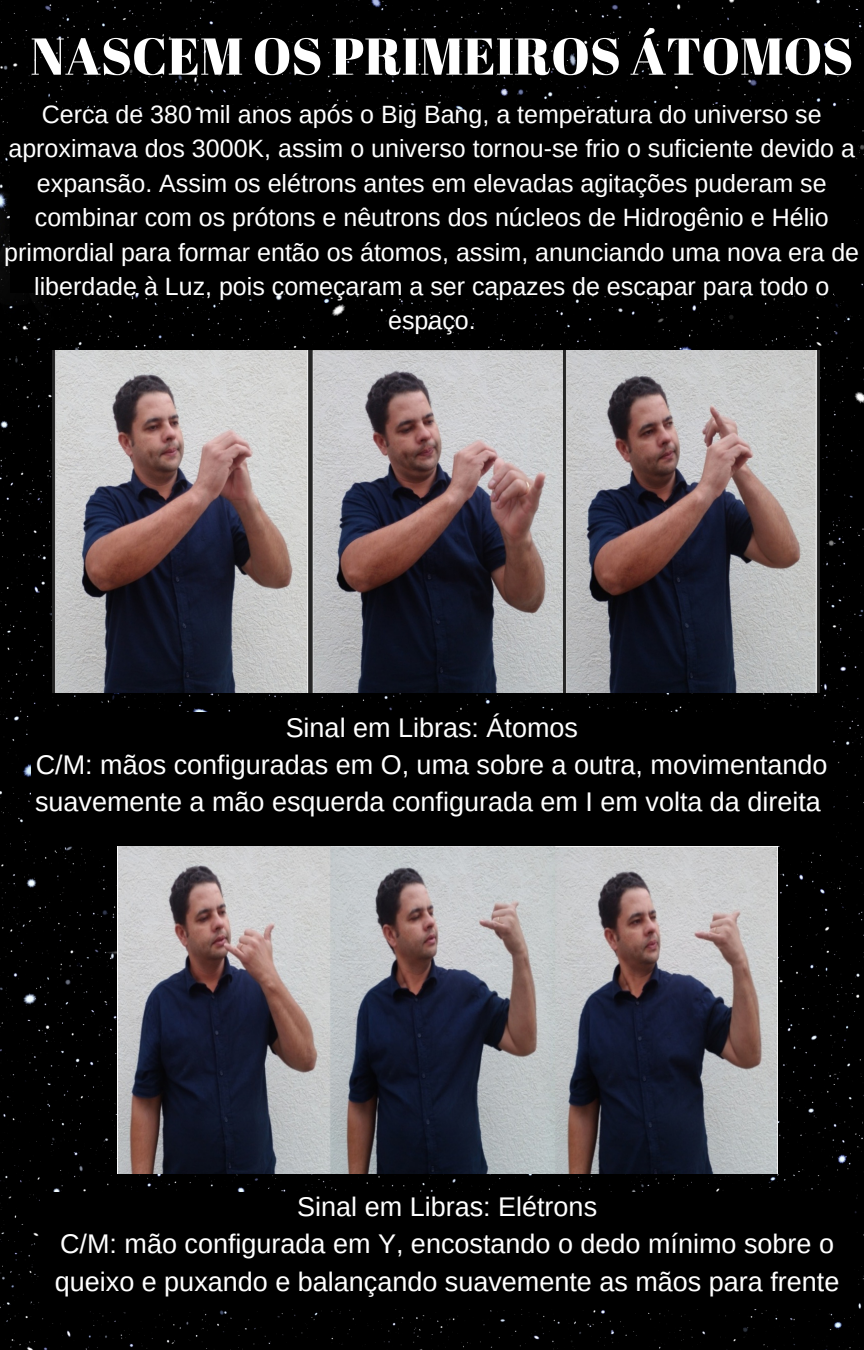
<style>
.page{position:relative;width:864px;height:1350px;background:#000}
.page>*{position:absolute;margin:0;border:0;box-sizing:border-box;transform-origin:0 0}
.t1{font:51.75px "Abril Fatface";color:#fff}
.t2{font:27px/37.1px "Arimo";color:#fff;text-align:center}
.t3{font:24.97px/34.4px "Arimo";color:#fff;text-align:center}
</style>
<div class="page">
<img style="left:52px;top:350px;width:511px;height:343px">
<img style="left:563px;top:350px;width:257px;height:343px">
<img style="left:117px;top:846px;width:660px;height:327px">
<div style="left:10px;top:111px;width:844px;height:182px;background:#000"></div>
<div style="left:32px;top:713px;width:801px;height:133px;background:#000"></div>
<div style="left:41px;top:1192px;width:813px;height:116px;background:#000"></div>
<h1 class="t1" style="left:30px;top:20px;width:824px">NASCEM OS PRIMEIROS ÁTOMOS</h1>
<p class="t3" style="left:4px;top:97px;width:856px">Cerca de 380 mil anos após o Big Bang, a temperatura do universo se aproximava dos 3000K, assim o universo tornou-se frio o suficiente devido a expansão. Assim os elétrons antes em elevadas agitações puderam se combinar com os prótons e nêutrons dos núcleos de Hidrogênio e Hélio primordial para formar então os átomos, assim, anunciando uma nova era de liberdade à Luz, pois começaram a ser capazes de escapar para todo o espaço.</p>
<p class="t2" style="left:35px;top:709px;width:794px">Sinal em Libras: Átomos<br>C/M: mãos configuradas em O, uma sobre a outra, movimentando suavemente a mão esquerda configurada em I em volta da direita</p>
<p class="t2" style="left:55px;top:1188px;width:786px">Sinal em Libras: Elétrons<br>C/M: mão configurada em Y, encostando o dedo mínimo sobre o queixo e puxando e balançando suavemente as mãos para frente</p>
</div>
